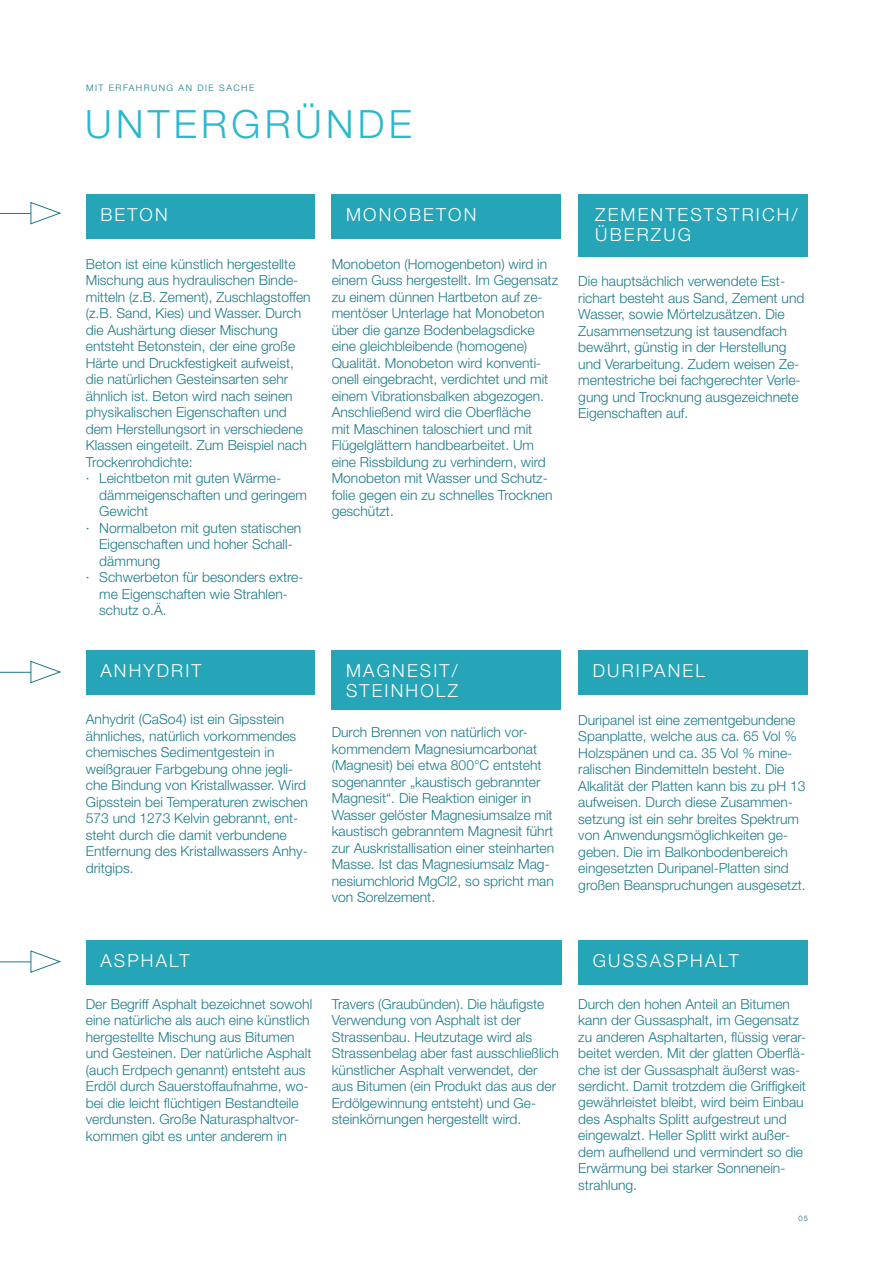
<style>
.page{position:relative;width:893px;height:1263px;background:#fff}
.page>*{position:absolute;margin:0;border:0;box-sizing:border-box;transform-origin:0 0}
.t1{font:300 39px "Helvetica Neue LT Std";letter-spacing:.11em;color:#29b8ce}
.t2{font:300 18px/19.5px "Helvetica Neue LT Std";letter-spacing:.12em;color:#fff}
.t3{font:300 13.8px/16.5px "Helvetica Neue LT Std";color:#1c7a88}
.t4{font:300 9px "Helvetica Neue LT Std";letter-spacing:.16em;color:#1c7a88}
.t5{font:300 7.5px "Helvetica Neue LT Std";color:#105b64}
</style>
<div class="page">
<svg style="left:30px;top:201px;width:31px;height:24px"></svg>
<hr style="left:0;top:213px;width:31px;height:1px;background:#1c7a88">
<svg style="left:30px;top:660px;width:31px;height:24px"></svg>
<hr style="left:0;top:672px;width:31px;height:1px;background:#1c7a88">
<svg style="left:30px;top:950px;width:31px;height:23px"></svg>
<hr style="left:0;top:961px;width:31px;height:1px;background:#1c7a88">
<div style="left:86px;top:195px;width:229px;height:44px;background:#26a5b8"></div>
<div style="left:86px;top:651px;width:229px;height:44px;background:#26a5b8"></div>
<div style="left:86px;top:941px;width:475px;height:44px;background:#26a5b8"></div>
<div style="left:332px;top:195px;width:229px;height:44px;background:#26a5b8"></div>
<div style="left:332px;top:651px;width:229px;height:59px;background:#26a5b8"></div>
<div style="left:578px;top:941px;width:230px;height:44px;background:#26a5b8"></div>
<div style="left:578px;top:195px;width:230px;height:62px;background:#26a5b8"></div>
<div style="left:578px;top:651px;width:230px;height:44px;background:#26a5b8"></div>
<p class="t4" style="left:86px;top:83px;width:170px">MIT ERFAHRUNG AN DIE SACHE</p>
<h1 class="t1" style="left:85px;top:101px;width:328px">UNTERGRÜNDE</h1>
<h2 class="t2" style="left:100px;top:205px;width:69px">BETON</h2>
<p class="t3" style="left:86px;top:255px;width:226px">Beton ist eine künstlich hergestellte Mischung aus hydraulischen Binde&shy;mitteln (z.B. Zement), Zuschlagstoffen (z.B. Sand, Kies) und Wasser. Durch die Aushärtung dieser Mischung entsteht Betonstein, der eine große Härte und Druckfestigkeit aufweist, die natürlichen Gesteinsarten sehr ähnlich ist. Beton wird nach seinen physikalischen Eigenschaften und dem Herstellungsort in verschiedene Klassen eingeteilt. Zum Beispiel nach Trockenrohdichte:<br>· Leichtbeton mit guten Wärme-</p>
<p class="t3" style="left:99px;top:486px;width:209px">dämmeigenschaften und geringem</p>
<p class="t3" style="left:99px;top:503px;width:51px">Gewicht</p>
<p class="t3" style="left:86px;top:519px;width:217px">· Normalbeton mit guten statischen</p>
<p class="t3" style="left:99px;top:536px;width:195px">Eigenschaften und hoher Schall-</p>
<p class="t3" style="left:99px;top:552px;width:62px">dämmung</p>
<p class="t3" style="left:86px;top:569px;width:219px">· Schwerbeton für besonders extre-</p>
<p class="t3" style="left:99px;top:585px;width:190px">me Eigenschaften wie Strahlen-</p>
<p class="t3" style="left:99px;top:602px;width:69px">schutz o.Ä.</p>
<h2 class="t2" style="left:100px;top:661px;width:103px">ANHYDRIT</h2>
<p class="t3" style="left:86px;top:711px;width:224px">Anhydrit (CaSo4) ist ein Gipsstein ähnliches, natürlich vorkommendes chemisches Sedimentgestein in weißgrauer Farbgebung ohne jegli&shy;che Bindung von Kristallwasser. Wird Gipsstein bei Temperaturen zwischen 573 und 1273 Kelvin gebrannt, ent&shy;steht durch die damit verbundene Entfernung des Kristallwassers Anhy&shy;dritgips.</p>
<h2 class="t2" style="left:346px;top:205px;width:132px">MONOBETON</h2>
<p class="t3" style="left:332px;top:255px;width:228px">Monobeton (Homogenbeton) wird in einem Guss hergestellt. Im Gegensatz zu einem dünnen Hartbeton auf ze&shy;mentöser Unterlage hat Monobeton über die ganze Bodenbelagsdicke eine gleichbleibende (homogene)<br>Qualität. Monobeton wird konventi&shy;onell eingebracht, verdichtet und mit einem Vibrationsbalken abgezogen.<br>Anschließend wird die Oberfläche<br>mit Maschinen taloschiert und mit Flügelglättern handbearbeitet. Um eine Rissbildung zu verhindern, wird Monobeton mit Wasser und Schutz&shy;folie gegen ein zu schnelles Trocknen geschützt.</p>
<h2 class="t2" style="left:595px;top:205px;width:204px">ZEMENTESTSTRICH/<br>ÜBERZUG</h2>
<p class="t3" style="left:578px;top:273px;width:228px">Die hauptsächlich verwendete Est&shy;richart besteht aus Sand, Zement und Wasser, sowie Mörtelzusätzen. Die Zusammensetzung ist tausendfach bewährt, günstig in der Herstellung und Verarbeitung. Zudem weisen Ze&shy;mentestriche bei fachgerechter Verle&shy;gung und Trocknung ausgezeichnete Eigenschaften auf.</p>
<h2 class="t2" style="left:346px;top:661px;width:113px">MAGNESIT/<br>STEINHOLZ</h2>
<p class="t3" style="left:332px;top:724px;width:224px">Durch Brennen von natürlich vor&shy;kommendem Magnesiumcarbonat (Magnesit) bei etwa 800°C entsteht sogenannter „kaustisch gebrannter Magnesit“. Die Reaktion einiger in Wasser gelöster Magnesiumsalze mit kaustisch gebranntem Magnesit führt zur Auskristallisation einer steinharten Masse. Ist das Magnesiumsalz Mag&shy;nesiumchlorid MgCl2, so spricht man von Sorelzement.</p>
<h2 class="t2" style="left:593px;top:661px;width:114px">DURIPANEL</h2>
<p class="t3" style="left:578px;top:711px;width:229px">Duripanel ist eine zementgebundene Spanplatte, welche aus ca. 65 Vol % Holzspänen und ca. 35 Vol % mine&shy;ralischen Bindemitteln besteht. Die Alkalität der Platten kann bis zu pH 13 aufweisen. Durch diese Zusammen&shy;setzung ist ein sehr breites Spektrum von Anwendungsmöglichkeiten ge&shy;geben. Die im Balkonbodenbereich eingesetzten Duripanel-Platten sind großen Beanspruchungen ausgesetzt.</p>
<h2 class="t2" style="left:100px;top:951px;width:91px">ASPHALT</h2>
<p class="t3" style="left:86px;top:995px;width:228px">Der Begriff Asphalt bezeichnet sowohl eine natürliche als auch eine künstlich hergestellte Mischung aus Bitumen und Gesteinen. Der natürliche Asphalt (auch Erdpech genannt) entsteht aus Erdöl durch Sauerstoffaufnahme, wo&shy;bei die leicht flüchtigen Bestandteile verdunsten. Große Naturasphaltvor&shy;kommen gibt es unter anderem in</p>
<p class="t3" style="left:332px;top:995px;width:229px">Travers (Graubünden). Die häufigste Verwendung von Asphalt ist der Strassenbau. Heutzutage wird als Strassenbelag aber fast ausschließlich künstlicher Asphalt verwendet, der aus Bitumen (ein Produkt das aus der Erdölgewinnung entsteht) und Ge&shy;steinkörnungen hergestellt wird.</p>
<h2 class="t2" style="left:593px;top:951px;width:147px">GUSSASPHALT</h2>
<p class="t3" style="left:578px;top:995px;width:229px">Durch den hohen Anteil an Bitumen kann der Gussasphalt, im Gegensatz zu anderen Asphaltarten, flüssig verar&shy;beitet werden. Mit der glatten Oberflä&shy;che ist der Gussasphalt äußerst was&shy;serdicht. Damit trotzdem die Griffigkeit gewährleistet bleibt, wird beim Einbau des Asphalts Splitt aufgestreut und eingewalzt. Heller Splitt wirkt außer&shy;dem aufhellend und vermindert so die Erwärmung bei starker Sonnenein&shy;strahlung.</p>
<p class="t5" style="left:798px;top:1214px;width:11px">05</p>
</div>
